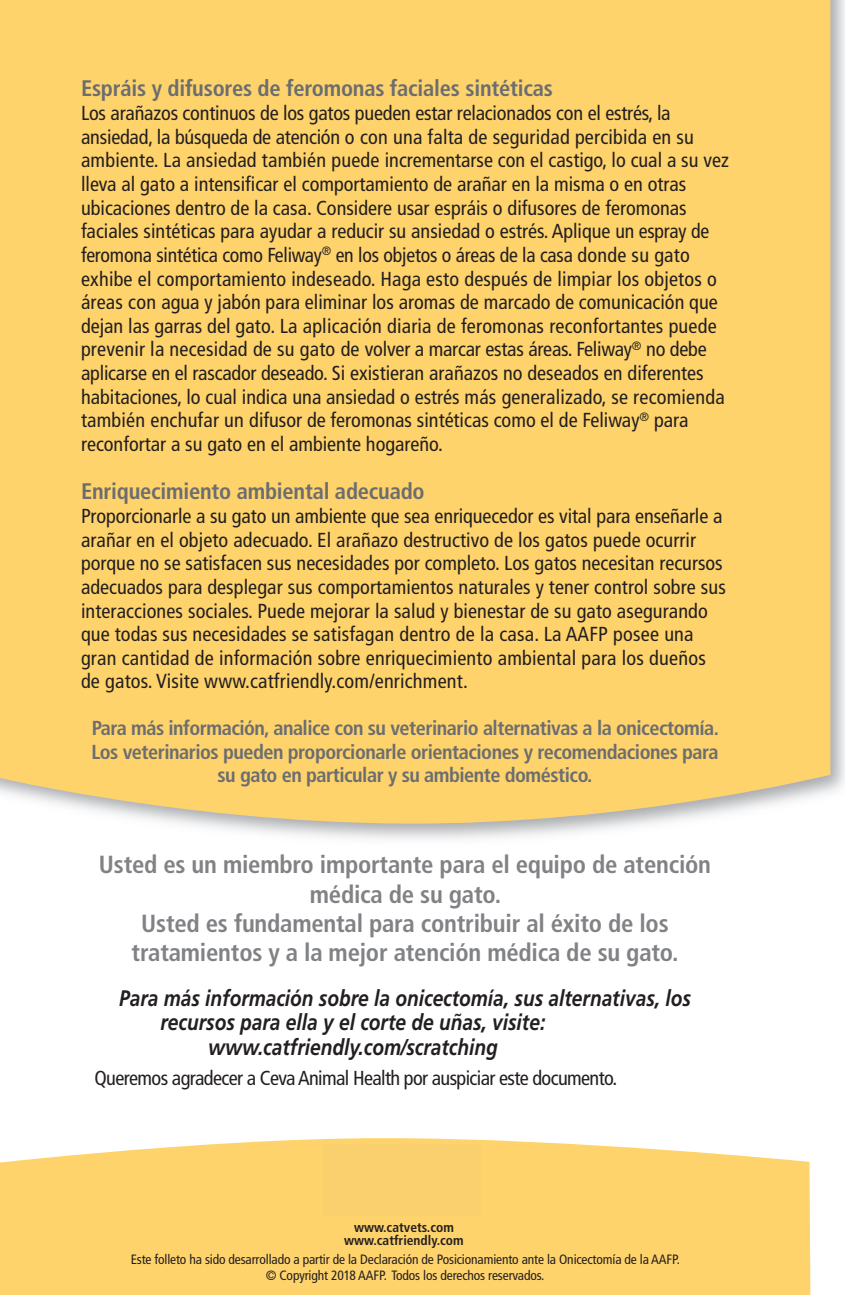
<style>
.page{position:relative;width:845px;height:1295px;background:#fff}
.page>*{position:absolute;margin:0;border:0;box-sizing:border-box;transform-origin:0 0}
.t1{font:700 condensed 24.75px/29.2px "Frutiger";letter-spacing:-.01em;color:#808285;text-align:center}
.t2{font:italic 700 22.5px "Frutiger";color:#231f20;scale:.85 1}
.t3{font:700 condensed 22.5px "Frutiger";letter-spacing:-.01em;color:#6c6d70}
.t4{font:condensed 20.25px/23.6px "Frutiger";color:#231f20}
.t5{font:700 condensed 20.25px/23.6px "Frutiger";letter-spacing:-.025em;color:#6c6d70;text-align:center}
.t6{font:condensed 20.25px "Frutiger";letter-spacing:-.03em;color:#231f20}
.t7{font:condensed 13.5px/16.2px "Frutiger";letter-spacing:-.01em;color:#231f20;text-align:center}
.t8{font:700 condensed 13.5px/13.5px "Frutiger";color:#231f20;text-align:center}
</style>
<div class="page">
<img style="left:194px;top:0;width:651px;height:840px">
<div style="left:0;top:0;width:830px;height:825px;background:#fed36b"></div>
<div style="left:0;top:1138px;width:811px;height:157px;background:#fed36b"></div>
<div style="left:324px;top:1144px;width:156px;height:71px;background:#fad06e"></div>
<p class="t3" style="left:81px;top:80px;width:473px">Espráis y difusores de feromonas faciales sintéticas</p>
<p class="t4" style="left:81px;top:103px;width:649px">Los arañazos continuos de los gatos pueden estar relacionados con el estrés, la ansiedad, la búsqueda de atención o con una falta de seguridad percibida en su ambiente. La ansiedad también puede incrementarse con el castigo, lo cual a su vez lleva al gato a intensificar el comportamiento de arañar en la misma o en otras ubicaciones dentro de la casa. Considere usar espráis o difusores de feromonas faciales sintéticas para ayudar a reducir su ansiedad o estrés. Aplique un espray de feromona sintética como Feliway<sup>®</sup> en los objetos o áreas de la casa donde su gato exhibe el comportamiento indeseado. Haga esto después de limpiar los objetos o áreas con agua y jabón para eliminar los aromas de marcado de comunicación que dejan las garras del gato. La aplicación diaria de feromonas reconfortantes puede prevenir la necesidad de su gato de volver a marcar estas áreas. Feliway<sup>®</sup> no debe aplicarse en el rascador deseado. Si existieran arañazos no deseados en diferentes habitaciones, lo cual indica una ansiedad o estrés más generalizado, se recomienda también enchufar un difusor de feromonas sintéticas como el de Feliway<sup>®</sup> para reconfortar a su gato en el ambiente hogareño.</p>
<p class="t3" style="left:81px;top:482px;width:345px">Enriquecimiento ambiental adecuado</p>
<p class="t4" style="left:81px;top:506px;width:646px">Proporcionarle a su gato un ambiente que sea enriquecedor es vital para enseñarle a arañar en el objeto adecuado. El arañazo destructivo de los gatos puede ocurrir porque no se satisfacen sus necesidades por completo. Los gatos necesitan recursos adecuados para desplegar sus comportamientos naturales y tener control sobre sus interacciones sociales. Puede mejorar la salud y bienestar de su gato asegurando que todas sus necesidades se satisfagan dentro de la casa. La AAFP posee una gran cantidad de información sobre enriquecimiento ambiental para los dueños de gatos. Visite www.catfriendly.com/enrichment.</p>
<p class="t5" style="left:91px;top:717px;width:629px">Para más información, analice con su veterinario alternativas a la onicectomía.<br>Los veterinarios pueden proporcionarle orientaciones y recomendaciones para su gato en particular y su ambiente doméstico.</p>
<p class="t1" style="left:99px;top:852px;width:614px">Usted es un miembro importante para el equipo de atención médica de su gato.<br>Usted es fundamental para contribuir al éxito de los tratamientos y a la mejor atención médica de su gato.</p>
<p class="t2" style="left:119px;top:988px;width:674px">Para más información sobre la onicectomía, sus alternativas, los</p>
<p class="t2" style="left:161px;top:1013px;width:454px">recursos para ella y el corte de uñas, visite:</p>
<p class="t2" style="left:208px;top:1038px;width:342px">www.catfriendly.com/scratching</p>
<p class="t6" style="left:94px;top:1070px;width:524px">Queremos agradecer a CevaAnimal Health por auspiciar este documento.</p>
<p class="t8" style="left:344px;top:1221px;width:121px">www.catvets.com www.catfriendly.com</p>
<p class="t7" style="left:131px;top:1251px;width:551px">Este folleto ha sido desarrollado a partir de la Declaración de Posicionamiento ante la Onicectomía de la AAFP. © Copyright 2018 AAFP. Todos los derechos reservados.</p>
</div>
